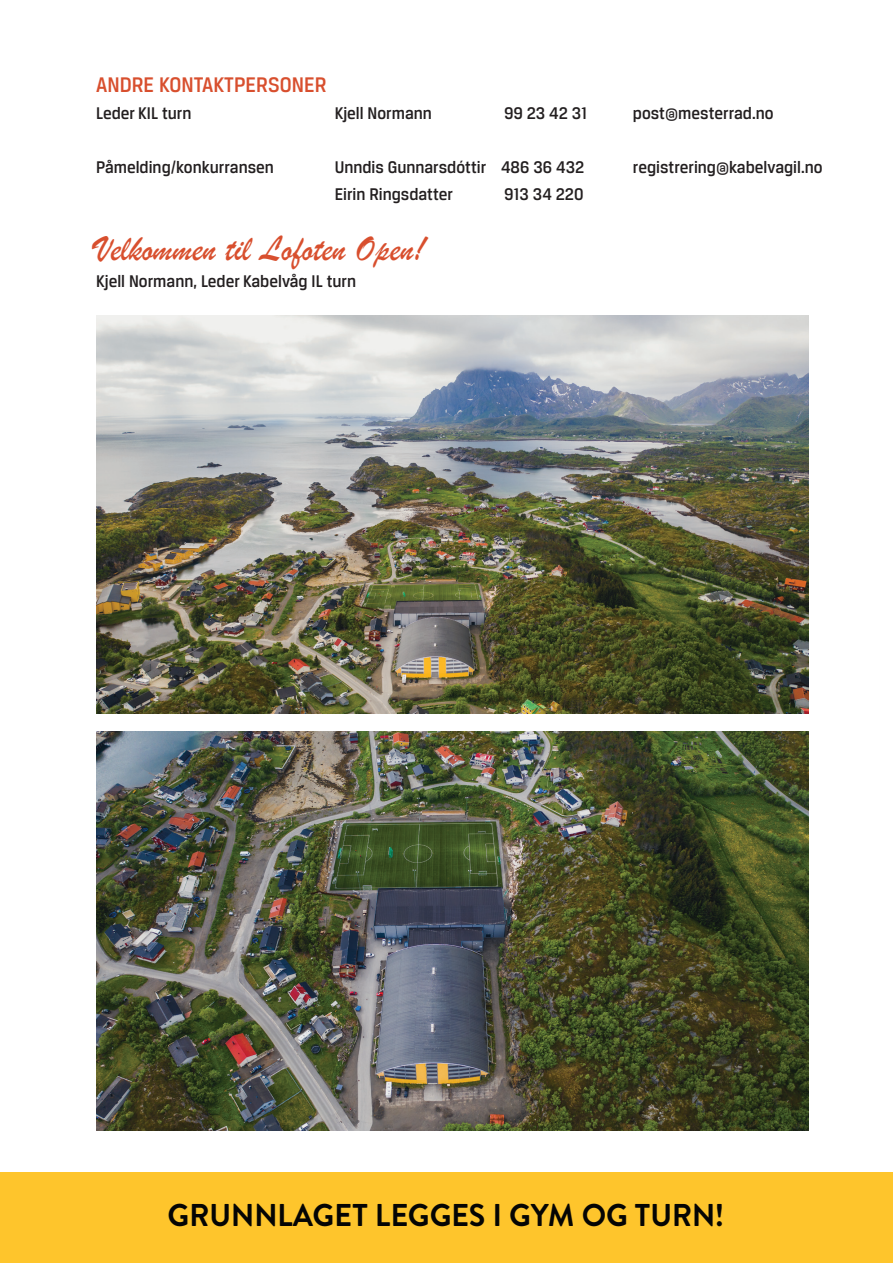
<style>
.page{position:relative;width:893px;height:1263px;background:#fff}
.page>*{position:absolute;margin:0;border:0;box-sizing:border-box;transform-origin:0 0}
.t1{font:37.5px "Brush Script";color:#d84f2e;scale:.94 1}
.t2{font:700 31.5px "Brandon Text";color:#050504}
.t3{font:500 22.5px "Breuer Text";color:#d84f2e;scale:.94 1}
.t4{font:500 18px "Breuer Text";color:#231f20;scale:.94 1}
</style>
<div class="page">
<div style="left:0;top:1172px;width:893px;height:91px;background:#fec52c"></div>
<img style="left:97px;top:315px;width:712px;height:398px">
<img style="left:97px;top:732px;width:712px;height:398px">
<p class="t3" style="left:96px;top:72px;width:247px">ANDRE KONTAKTPERSONER</p>
<p class="t4" style="left:96px;top:103px;width:103px">Leder KIL turn</p>
<p class="t4" style="left:335px;top:103px;width:105px">Kjell Normann</p>
<p class="t4" style="left:504px;top:103px;width:90px">99 23 42 31</p>
<p class="t4" style="left:633px;top:103px;width:151px">post@mesterrad.no</p>
<p class="t4" style="left:96px;top:157px;width:191px">Påmelding/konkurransen</p>
<p class="t4" style="left:335px;top:157px;width:267px">Unndis Gunnarsdóttir 486 36 432</p>
<p class="t4" style="left:633px;top:157px;width:203px">registrering@kabelvagil.no</p>
<p class="t4" style="left:335px;top:184px;width:128px">Eirin Ringsdatter</p>
<p class="t4" style="left:504px;top:184px;width:86px">913 34 220</p>
<h1 class="t1" style="left:96px;top:224px;width:352px">Velkommen til Lofoten Open!</h1>
<p class="t4" style="left:96px;top:271px;width:278px">Kjell Normann, Leder Kabelvåg IL turn</p>
<h2 class="t2" style="left:168px;top:1193px;width:557px">GRUNNLAGET LEGGES I GYM OG TURN!</h2>
</div>
